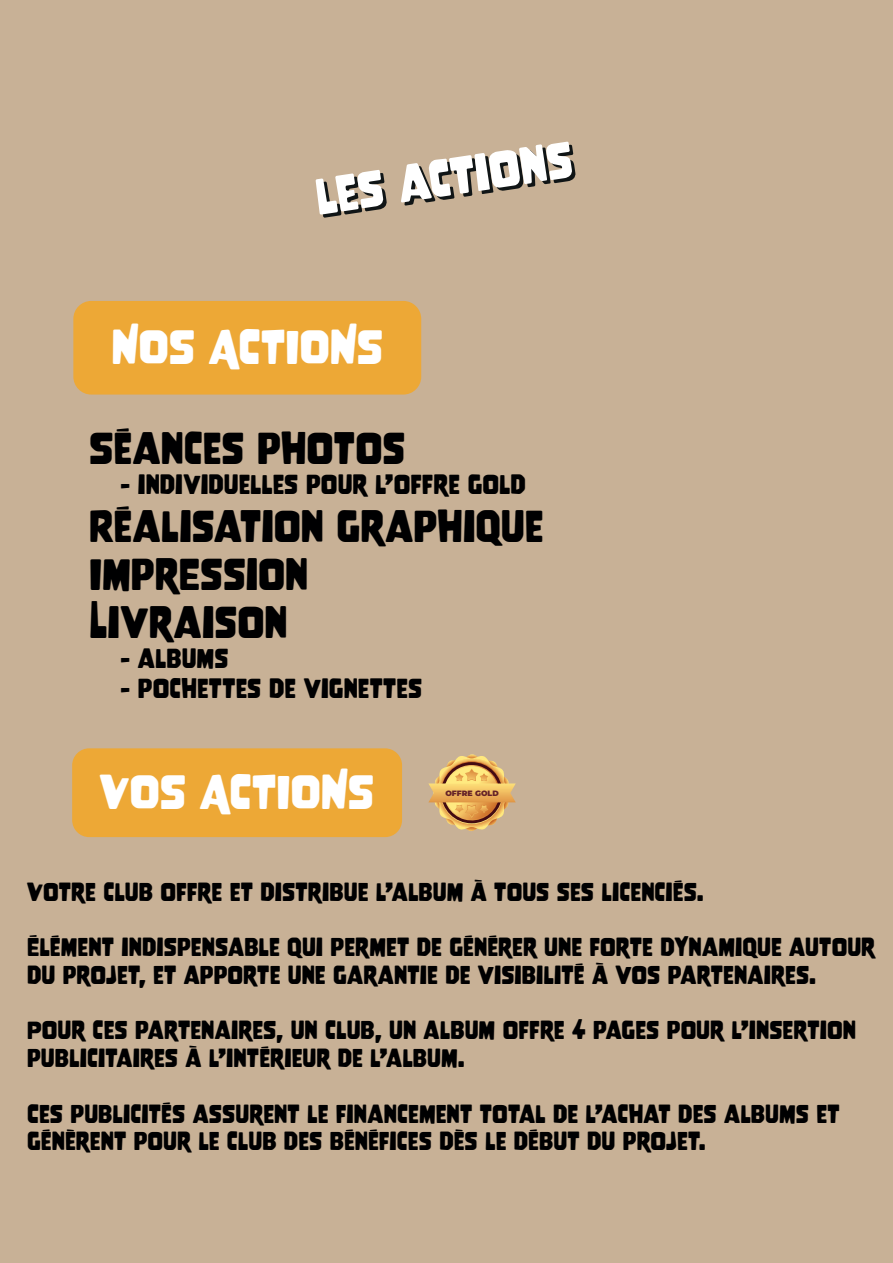
<style>
.page{position:relative;width:893px;height:1263px;background:#c8b196}
.page>*{position:absolute;margin:0;border:0;box-sizing:border-box;transform-origin:0 0}
.t1{font:46.2px "Nove";color:#101516}
.t2{font:43.2px "Nove";color:#fff}
.t3{font:40.05px/48.2px "Nove";color:#000001}
.t4{font:24.6px "Nove";color:#000001}
.t5{font:23.1px/27.8px "Nove";color:#000001}
.t6{font:900 7.65px "Montserrat";color:#652228}
</style>
<div class="page">
<div style="left:72px;top:748px;width:330px;height:89px;background:#eda836;border-radius:17px"></div>
<div style="left:73px;top:301px;width:348px;height:94px;background:#eda836;border-radius:18px"></div>
<svg style="left:428px;top:754px;width:88px;height:77px;background:#d7ad6c"></svg>
<p class="t1" style="left:315px;top:174px;width:261px;rotate:-9deg">LES ACTIONS</p>
<p class="t2" style="left:111px;top:321px;width:273px">NOS ACTIONS</p>
<p class="t3" style="left:89px;top:425px;width:318px">SÉANCES PHOTOS</p>
<p class="t4" style="left:120px;top:470px;width:407px">- INDIVIDUELLES POUR L’OFFRE GOLD</p>
<p class="t3" style="left:89px;top:503px;width:456px">RÉALISATION GRAPHIQUE<br>IMPRESSION<br>LIVRAISON</p>
<p class="t4" style="left:120px;top:644px;width:110px">- ALBUMS</p>
<p class="t4" style="left:120px;top:673px;width:303px">- POCHETTES DE VIGNETTES</p>
<p class="t2" style="left:100px;top:766px;width:276px">VOS ACTIONS</p>
<p class="t6" style="left:445px;top:787px;width:55px">OFFRE GOLD</p>
<p class="t5" style="left:27px;top:878px;width:678px">VOTRE CLUB OFFRE ET DISTRIBUE L’ALBUM À TOUS SES LICENCIÉS.</p>
<p class="t5" style="left:27px;top:933px;width:849px">ÉLÉMENT INDISPENSABLE QUI PERMET DE GÉNÉRER UNE FORTE DYNAMIQUE AUTOUR<br>DU PROJET, ET APPORTE UNE GARANTIE DE VISIBILITÉ À VOS PARTENAIRES.</p>
<p class="t5" style="left:27px;top:1017px;width:830px">POUR CES PARTENAIRES, UN CLUB, UN ALBUM OFFRE 4 PAGES POUR L’INSERTION<br>PUBLICITAIRES À L’INTÉRIEUR DE L’ALBUM.</p>
<p class="t5" style="left:27px;top:1100px;width:814px">CES PUBLICITÉS ASSURENT LE FINANCEMENT TOTAL DE L’ACHAT DES ALBUMS ET<br>GÉNÈRENT POUR LE CLUB DES BÉNÉFICES DÈS LE DÉBUT DU PROJET.</p>
</div>
